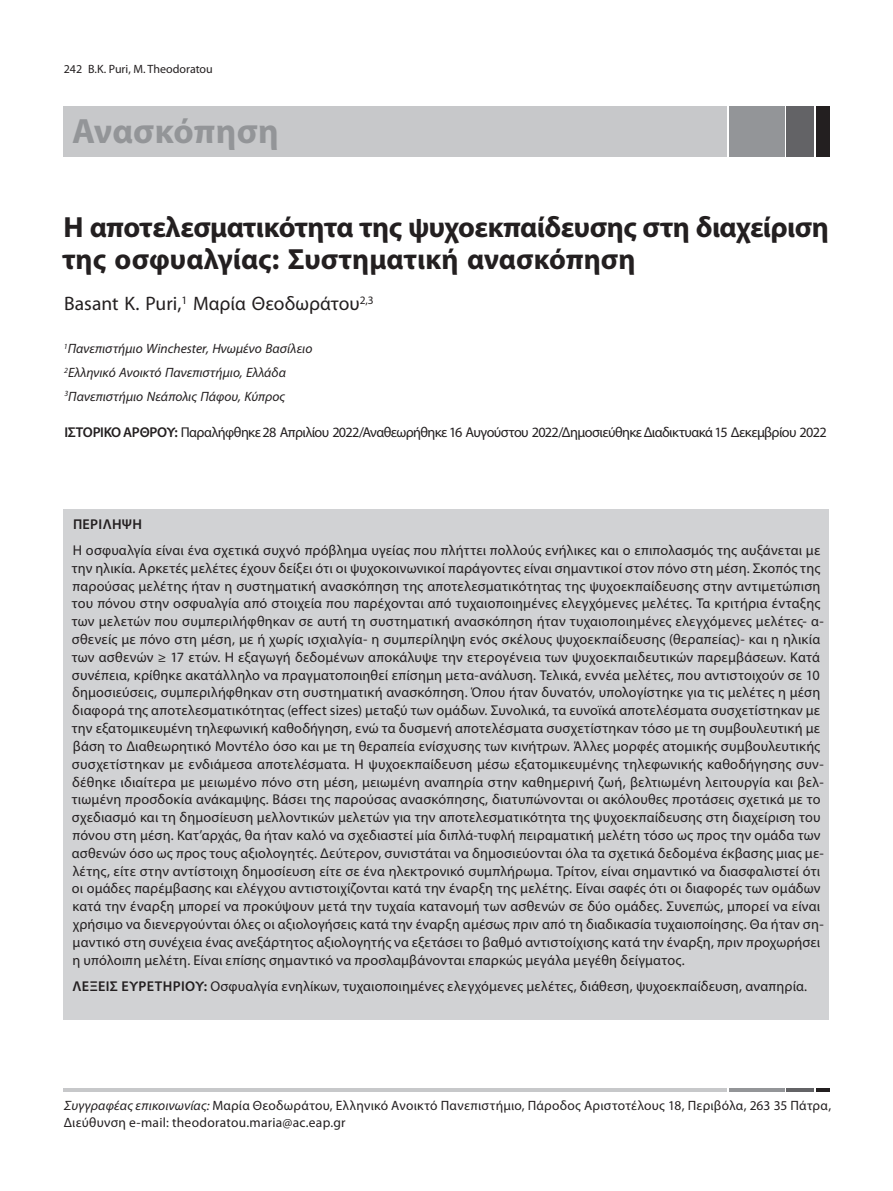
<style>
.page{position:relative;width:893px;height:1191px;background:#fff}
.page>*{position:absolute;margin:0;border:0;box-sizing:border-box;transform-origin:0 0}
.t1{font:700 35.25px "Myriad Pro";letter-spacing:.01em;color:#939598}
.t2{font:700 29.25px/32.2px "Myriad Pro";letter-spacing:-.015em;color:#231f20}
.t3{font:19.5px "Myriad Pro";color:#231f20}
.t4{font:14.25px/17.9px "Myriad Pro";letter-spacing:.01em;color:#231f20}
.t5{font:14.25px "Myriad Pro";letter-spacing:-.04em;color:#231f20}
.t6{font:600 14.25px "Myriad Pro";letter-spacing:.025em;color:#231f20}
.t7{font:13.5px/16.8px "Myriad Pro";letter-spacing:.015em;color:#231f20}
.t8{font:italic 13.5px/23.7px "Myriad Pro";color:#231f20}
.t9{font:12px "Myriad Pro";color:#231f20}
.s1{font-weight:600}
.s2{font-style:italic}
</style>
<div class="page">
<div style="left:64px;top:106px;width:663px;height:51px;background:#c7c8ca"></div>
<div style="left:729px;top:106px;width:56px;height:51px;background:#939598"></div>
<div style="left:787px;top:106px;width:27px;height:51px;background:#636366"></div>
<div style="left:816px;top:106px;width:13px;height:51px;background:#231f20"></div>
<hr style="left:64px;top:1088px;width:663px;height:3px;background:#c7c8ca">
<hr style="left:729px;top:1088px;width:56px;height:3px;background:#939598">
<hr style="left:787px;top:1088px;width:27px;height:3px;background:#636366">
<svg style="left:816px;top:1088px;width:13px;height:3px"></svg>
<div style="left:64px;top:509px;width:765px;height:510px;background:#d1d2d4"></div>
<p class="t9" style="left:64px;top:61px;width:151px">242 B.K. Puri, M. Theodoratou</p>
<h1 class="t1" style="left:72px;top:108px;width:208px">Ανασκόπηση</h1>
<h2 class="t2" style="left:62px;top:210px;width:768px">Η αποτελεσματικότητα της ψυχοεκπαίδευσης στη διαχείριση της οσφυαλγίας: Συστηματική ανασκόπηση</h2>
<h3 class="t3" style="left:64px;top:292px;width:311px">Basant K. Puri,<sup>1</sup> Μαρία Θεοδωράτου<sup>2,3</sup></h3>
<p class="t8" style="left:64px;top:337px;width:250px"><sup>1</sup>Πανεπιστήμιο Winchester, Ηνωμένο Βασίλειο<br><sup>2</sup>Ελληνικό Ανοικτό Πανεπιστήμιο, Ελλάδα<br><sup>3</sup>Πανεπιστήμιο Νεάπολις Πάφου, Κύπρος</p>
<p class="t5" style="left:64px;top:423px;width:764px"><span class="s1">ΙΣΤΟΡΙΚΌ ΆΡΘΡΟΥ:</span> Παραλήφθηκε 28 Απριλίου 2022/Αναθεωρήθηκε 16 Αυγούστου 2022/Δημοσιεύθηκε Διαδικτυακά 15 Δεκεμβρίου 2022</p>
<p class="t6" style="left:73px;top:515px;width:71px">ΠΕΡΙΛΗΨΗ</p>
<p class="t4" style="left:72px;top:541px;width:753px">Η οσφυαλγία είναι ένα σχετικά συχνό πρόβλημα υγείας που πλήττει πολλούς ενήλικες και ο επιπολασμός της αυξάνεται με την ηλικία. Αρκετές μελέτες έχουν δείξει ότι οι ψυχοκοινωνικοί παράγοντες είναι σημαντικοί στον πόνο στη μέση. Σκοπός της παρούσας μελέτης ήταν η συστηματική ανασκόπηση της αποτελεσματικότητας της ψυχοεκπαίδευσης στην αντιμετώπιση του πόνου στην οσφυαλγία από στοιχεία που παρέχονται από τυχαιοποιημένες ελεγχόμενες μελέτες. Τα κριτήρια ένταξης των μελετών που συμπεριλήφθηκαν σε αυτή τη συστηματική ανασκόπηση ήταν τυχαιοποιημένες ελεγχόμενες μελέτες- α&shy;σθενείς με πόνο στη μέση, με ή χωρίς ισχιαλγία- η συμπερίληψη ενός σκέλους ψυχοεκπαίδευσης (θεραπείας)- και η ηλικία των ασθενών ≥ 17 ετών. Η εξαγωγή δεδομένων αποκάλυψε την ετερογένεια των ψυχοεκπαιδευτικών παρεμβάσεων. Κατά συνέπεια, κρίθηκε ακατάλληλο να πραγματοποιηθεί επίσημη μετα-ανάλυση. Τελικά, εννέα μελέτες, που αντιστοιχούν σε 10 δημοσιεύσεις, συμπεριλήφθηκαν στη συστηματική ανασκόπηση. Όπου ήταν δυνατόν, υπολογίστηκε για τις μελέτες η μέση διαφορά της αποτελεσματικότητας (effect sizes) μεταξύ των ομάδων. Συνολικά, τα ευνοϊκά αποτελέσματα συσχετίστηκαν με την εξατομικευμένη τηλεφωνική καθοδήγηση, ενώ τα δυσμενή αποτελέσματα συσχετίστηκαν τόσο με τη συμβουλευτική με βάση το Διαθεωρητικό Μοντέλο όσο και με τη θεραπεία ενίσχυσης των κινήτρων. Άλλες μορφές ατομικής συμβουλευτικής συσχετίστηκαν με ενδιάμεσα αποτελέσματα. Η ψυχοεκπαίδευση μέσω εξατομικευμένης τηλεφωνικής καθοδήγησης συν&shy;δέθηκε ιδιαίτερα με μειωμένο πόνο στη μέση, μειωμένη αναπηρία στην καθημερινή ζωή, βελτιωμένη λειτουργία και βελ&shy;τιωμένη προσδοκία ανάκαμψης. Βάσει της παρούσας ανασκόπησης, διατυπώνονται οι ακόλουθες προτάσεις σχετικά με το σχεδιασμό και τη δημοσίευση μελλοντικών μελετών για την αποτελεσματικότητα της ψυχοεκπαίδευσης στη διαχείριση του πόνου στη μέση. Κατ’αρχάς, θα ήταν καλό να σχεδιαστεί μία διπλά-τυφλή πειραματική μελέτη τόσο ως προς την ομάδα των ασθενών όσο ως προς τους αξιολογητές. Δεύτερον, συνιστάται να δημοσιεύονται όλα τα σχετικά δεδομένα έκβασης μιας με&shy;λέτης, είτε στην αντίστοιχη δημοσίευση είτε σε ένα ηλεκτρονικό συμπλήρωμα. Τρίτον, είναι σημαντικό να διασφαλιστεί ότι οι ομάδες παρέμβασης και ελέγχου αντιστοιχίζονται κατά την έναρξη της μελέτης. Είναι σαφές ότι οι διαφορές των ομάδων κατά την έναρξη μπορεί να προκύψουν μετά την τυχαία κατανομή των ασθενών σε δύο ομάδες. Συνεπώς, μπορεί να είναι χρήσιμο να διενεργούνται όλες οι αξιολογήσεις κατά την έναρξη αμέσως πριν από τη διαδικασία τυχαιοποίησης. Θα ήταν ση&shy;μαντικό στη συνέχεια ένας ανεξάρτητος αξιολογητής να εξετάσει το βαθμό αντιστοίχισης κατά την έναρξη, πριν προχωρήσει η υπόλοιπη μελέτη. Είναι επίσης σημαντικό να προσλαμβάνονται επαρκώς μεγάλα μεγέθη δείγματος.</p>
<p class="t4" style="left:72px;top:977px;width:736px"><span class="s1">ΛΈΞΕΙΣ ΕΥΡΕΤΗΡΊ ΟΥ:</span> Οσφυαλγία ενηλίκων, τυχαιοποιημένες ελεγχόμενες μελέτες, διάθεση, ψυχοεκπαίδευση, αναπηρία.</p>
<p class="t7" style="left:64px;top:1097px;width:769px"><span class="s2">Συγγραφέας επικοινωνίας:</span> Μαρία Θεοδωράτου, Ελληνικό Ανοικτό Πανεπιστήμιο, Πάροδος Αριστοτέλους 18, Περιβόλα, 263 35 Πάτρα,<br>Διεύθυνση e-mail: theodoratou.maria@ac.eap.gr</p>
</div>
